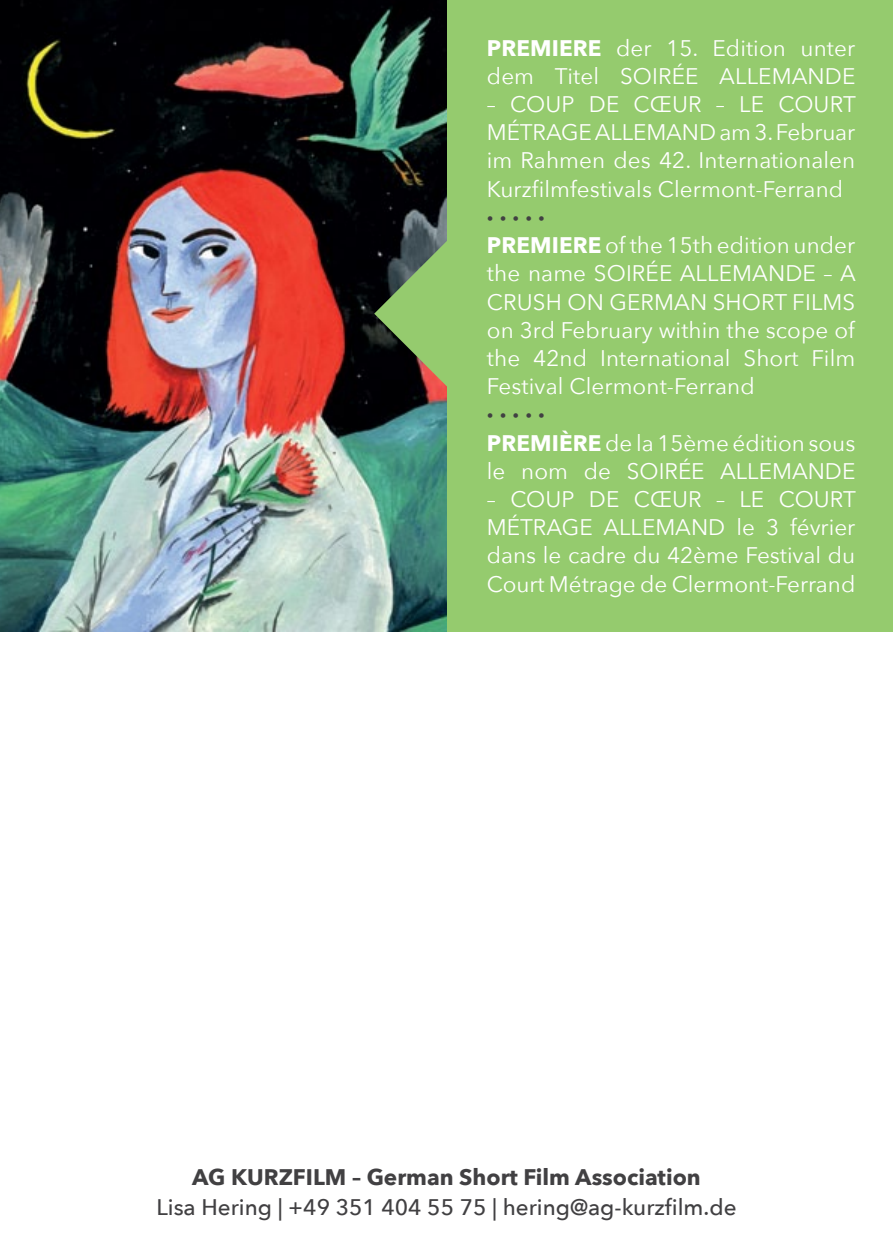
<style>
.page{position:relative;width:893px;height:1259px;background:#fff}
.page>*{position:absolute;margin:0;border:0;box-sizing:border-box;transform-origin:0 0}
.t1{font:22.5px/28.2px "Avenir Next";letter-spacing:.005em;color:#fff}
.t2{font:500 22.5px "Avenir Next";color:#414042}
.t3{font:700 22.5px "Avenir Next";color:#414042}
.s1{font-weight:700}
.s2{font-weight:700;color:#414042}
</style>
<div class="page">
<div style="left:0;top:0;width:893px;height:632px;background:#95cb6e"></div>
<img style="left:0;top:0;width:446px;height:631px">
<svg style="left:374px;top:237px;width:73px;height:153px"></svg>
<p class="t1" style="left:487px;top:33px;width:370px"><span class="s1">PREMIERE</span> der 15. Edition unter dem Titel SOIRÉE ALLEMANDE</p>
<p class="t1" style="left:487px;top:89px;width:370px;text-align:justify">– COUP DE CŒUR – LE COURT MÉTRAGE ALLEMAND am 3. Februar im Rahmen des 42. Internationalen Kurzfilmfestivals Clermont-Ferrand</p>
<p class="t1" style="left:487px;top:202px;width:370px"><span class="s2">∙ ∙ ∙ ∙ ∙<br></span><span class="s1">PREMIERE</span> of the 15th edition under the name SOIRÉE ALLEMANDE – A<br>CRUSH ON GERMAN SHORT FILMS on 3rd February within the scope of the 42nd International Short Film<br>Festival Clermont-Ferrand</p>
<p class="t1" style="left:487px;top:399px;width:370px"><span class="s2">∙ ∙ ∙ ∙ ∙<br></span><span class="s1">PREMIÈRE</span> de la 15ème édition sous le nom de SOIRÉE ALLEMANDE</p>
<p class="t1" style="left:487px;top:484px;width:370px;text-align:justify">– COUP DE CŒUR – LE COURT MÉTRAGE ALLEMAND le 3 février dans le cadre du 42ème Festival du Court Métrage de Clermont-Ferrand</p>
<p class="t3" style="left:192px;top:1157px;width:510px">AG KURZFILM – German Short Film Association</p>
<p class="t2" style="left:156px;top:1188px;width:582px">Lisa Hering | +49 351 404 55 75 | hering@ag-kurzfilm.de</p>
</div>
